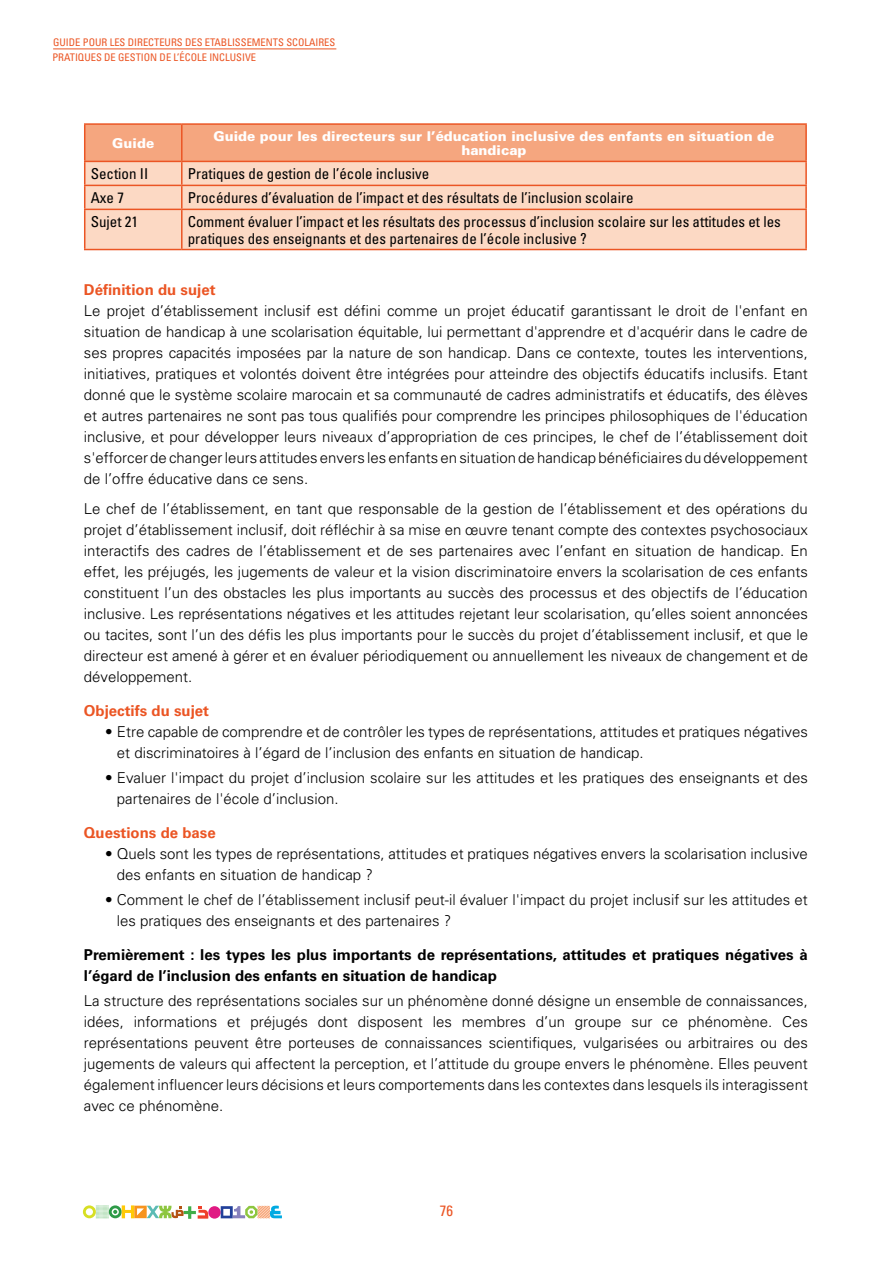
<style>
.page{position:relative;width:893px;height:1263px;background:#fff}
.page>*{position:absolute;margin:0;border:0;box-sizing:border-box;transform-origin:0 0}
.t1{font:300 15px/21px "Univers";color:#000}
.t2{font:condensed 15px/24px "Univers";color:#000}
.t3{font:700 15px/21px "Univers";color:#000}
.t4{font:700 15px "Univers";color:#eb5524}
.t5{font:condensed 15px "Univers";color:#eb5524}
.t6{font:900 13.5px/14.5px "Univers";color:#fff;text-align:center}
.t7{font:condensed 10.5px "Univers";color:#eb5524}
</style>
<div class="page">
<div style="left:208px;top:1206px;width:13px;height:12px;background:#e01a83;border-radius:50%"></div>
<svg style="left:221px;top:1205px;width:61px;height:13px"></svg>
<svg style="left:83px;top:1205px;width:125px;height:14px"></svg>
<hr style="left:53px;top:49px;width:283px;height:1px;background:#eb5524">
<div style="left:85px;top:210px;width:720px;height:39px;background:#fcd9c4"></div>
<hr style="left:805px;top:125px;width:2px;height:36px;background:#eb5524">
<hr style="left:182px;top:123px;width:625px;height:2px;background:#eb5524">
<hr style="left:84px;top:123px;width:98px;height:2px;background:#eb5524">
<hr style="left:805px;top:162px;width:2px;height:23px;background:#eb5524">
<hr style="left:182px;top:161px;width:625px;height:1px;background:#eb5524">
<hr style="left:805px;top:186px;width:2px;height:23px;background:#eb5524">
<hr style="left:182px;top:185px;width:625px;height:1px;background:#eb5524">
<svg style="left:84px;top:124px;width:722px;height:85px;background:#f8bc9e"></svg>
<hr style="left:805px;top:210px;width:2px;height:39px;background:#eb5524">
<hr style="left:182px;top:209px;width:625px;height:1px;background:#eb5524">
<hr style="left:182px;top:249px;width:625px;height:1px;background:#eb5524">
<hr style="left:181px;top:210px;width:2px;height:39px;background:#eb5524">
<hr style="left:84px;top:209px;width:98px;height:1px;background:#eb5524">
<hr style="left:84px;top:210px;width:1px;height:39px;background:#eb5524">
<hr style="left:84px;top:249px;width:98px;height:1px;background:#eb5524">
<p class="t7" style="left:53px;top:35px;width:284px">GUIDE POUR LES DIRECTEURS DES ETABLISSEMENTS SCOLAIRES</p>
<p class="t7" style="left:52px;top:50px;width:205px">Pratiques de gestion de l’école inclusive</p>
<p class="t6" style="left:213px;top:129px;width:562px">Guide pour les directeurs sur l’éducation inclusive des enfants en situation de handicap</p>
<p class="t6" style="left:112px;top:136px;width:43px">Guide</p>
<p class="t2" style="left:91px;top:162px;width:53px">Section II</p>
<p class="t2" style="left:188px;top:162px;width:243px">Pratiques de gestion de l’école inclusive</p>
<p class="t2" style="left:91px;top:186px;width:35px">Axe 7</p>
<p class="t2" style="left:188px;top:186px;width:595px">Procédures d’évaluation de l’impact et des résultats de l’inclusion scolaire<br>Comment évaluer l’impact et les résultats des processus d’inclusion scolaire sur les attitudes et les</p>
<p class="t2" style="left:188px;top:226px;width:401px">pratiques des enseignants et des partenaires de l’école inclusive ?</p>
<p class="t2" style="left:91px;top:210px;width:49px">Sujet 21</p>
<p class="t4" style="left:84px;top:281px;width:133px">Définition du sujet</p>
<p class="t1" style="left:84px;top:300px;width:725px;text-align:justify">Le projet d’établissement inclusif est défini comme un projet éducatif garantissant le droit de l'enfant en situation de handicap à une scolarisation équitable, lui permettant d'apprendre et d'acquérir dans le cadre de ses propres capacités imposées par la nature de son handicap. Dans ce contexte, toutes les interventions, initiatives, pratiques et volontés doivent être intégrées pour atteindre des objectifs éducatifs inclusifs. Etant donné que le système scolaire marocain et sa communauté de cadres administratifs et éducatifs, des élèves et autres partenaires ne sont pas tous qualifiés pour comprendre les principes philosophiques de l'éducation inclusive, et pour développer leurs niveaux d’appropriation de ces principes, le chef de l’établissement doit s'efforcer de changer leurs attitudes envers les enfants en situation de handicap bénéficiaires du développement de l’offre éducative dans ce sens.</p>
<p class="t1" style="left:84px;top:498px;width:726px;text-align:justify">Le chef de l’établissement, en tant que responsable de la gestion de l’établissement et des opérations du projet d’établissement inclusif, doit réfléchir à sa mise en œuvre tenant compte des contextes psychosociaux interactifs des cadres de l’établissement et de ses partenaires avec l’enfant en situation de handicap. En effet, les préjugés, les jugements de valeur et la vision discriminatoire envers la scolarisation de ces enfants constituent l’un des obstacles les plus importants au succès des processus et des objectifs de l’éducation inclusive. Les représentations négatives et les attitudes rejetant leur scolarisation, qu’elles soient annoncées ou tacites, sont l’un des défis les plus importants pour le succès du projet d’établissement inclusif, et que le directeur est amené à gérer et en évaluer périodiquement ou annuellement les niveaux de changement et de développement.</p>
<p class="t4" style="left:84px;top:701px;width:127px">Objectifs du sujet</p>
<p class="t1" style="left:117px;top:720px;width:692px;text-indent:-12px">• Etre capable de comprendre et de contrôler les types de représentations, attitudes et pratiques négatives et discriminatoires à l’égard de l’inclusion des enfants en situation de handicap.</p>
<p class="t1" style="left:117px;top:767px;width:692px;text-indent:-12px">• Evaluer l'impact du projet d’inclusion scolaire sur les attitudes et les pratiques des enseignants et des partenaires de l'école d’inclusion.</p>
<p class="t4" style="left:84px;top:823px;width:133px">Questions de base</p>
<p class="t1" style="left:117px;top:842px;width:692px;text-indent:-12px">• Quels sont les types de représentations, attitudes et pratiques négatives envers la scolarisation inclusive des enfants en situation de handicap ?</p>
<p class="t1" style="left:117px;top:889px;width:693px;text-indent:-12px">• Comment le chef de l’établissement inclusif peut-il évaluer l'impact du projet inclusif sur les attitudes et les pratiques des enseignants et des partenaires ?</p>
<p class="t3" style="left:84px;top:944px;width:725px">Premièrement : les types les plus importants de représentations, attitudes et pratiques négatives à l’égard de l’inclusion des enfants en situation de handicap</p>
<p class="t1" style="left:84px;top:990px;width:725px;text-align:justify">La structure des représentations sociales sur un phénomène donné désigne un ensemble de connaissances, idées, informations et préjugés dont disposent les membres d’un groupe sur ce phénomène. Ces représentations peuvent être porteuses de connaissances scientifiques, vulgarisées ou arbitraires ou des jugements de valeurs qui affectent la perception, et l’attitude du groupe envers le phénomène. Elles peuvent également influencer leurs décisions et leurs comportements dans les contextes dans lesquels ils interagissent avec ce phénomène.</p>
<p class="t5" style="left:440px;top:1201px;width:15px">76</p>
</div>
